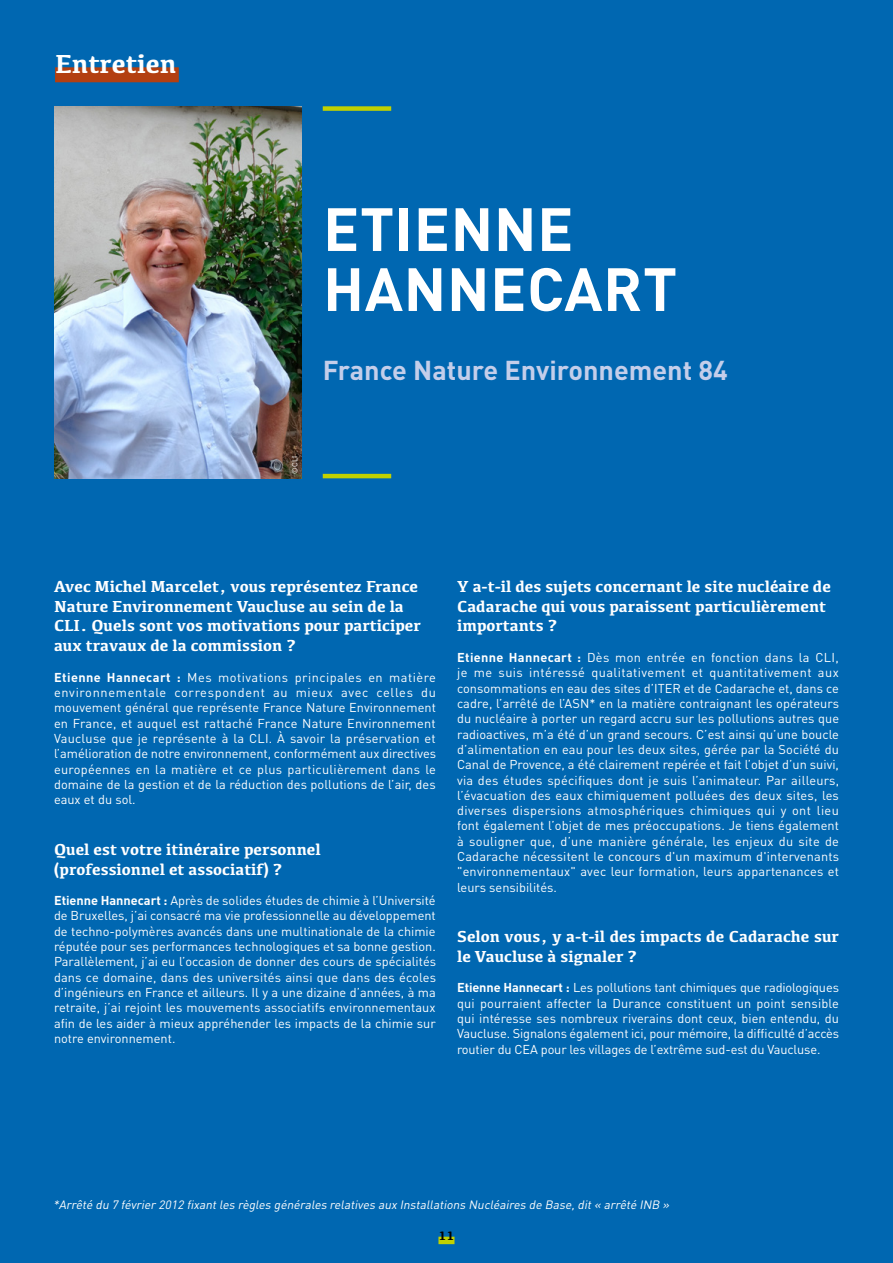
<style>
.page{position:relative;width:893px;height:1263px;background:#0067b1}
.page>*{position:absolute;margin:0;border:0;box-sizing:border-box;transform-origin:0 0}
.t1{font:700 60px/60px "DINOT";letter-spacing:.01em;color:#fff}
.t2{font:700 27px "DINOT";color:#c4ceea}
.t3{font:700 27px "Kefa";color:#fff}
.t4{font:700 16.5px/19.8px "Kefa";color:#fff}
.t5{font:700 13.5px "Kefa";color:#000}
.t6{font:12.75px/15.3px "DINOT";color:#fff;text-align:justify}
.t7{font:italic 12px "DINOT";color:#fff}
.t8{font:7.5px "DINOT";color:#fff}
.s1{font-weight:700}
</style>
<div class="page">
<div style="left:438px;top:1237px;width:16px;height:7px;background:#c1d100"></div>
<div style="left:55px;top:67px;width:124px;height:15px;background:#b33f11"></div>
<img style="left:54px;top:106px;width:247px;height:372px">
<div style="left:323px;top:106px;width:68px;height:5px;background:#c1d100"></div>
<hr style="left:323px;top:474px;width:68px;height:4px;background:#c1d100">
<h2 class="t3" style="left:55px;top:46px;width:123px">Entretien</h2>
<h1 class="t1" style="left:323px;top:197px;width:356px">ETIENNE<br>HANNECART</h1>
<h2 class="t2" style="left:323px;top:351px;width:407px">France Nature Environnement 84</h2>
<p class="t8" style="left:290px;top:474px;width:19px;rotate:-90deg">©CLI</p>
<p class="t4" style="left:54px;top:575px;width:368px">Avec Michel Marcelet, vous représentez France Nature Environnement Vaucluse au sein de la CLI. Quels sont vos motivations pour participer aux travaux de la commission ?</p>
<p class="t6" style="left:54px;top:669px;width:384px"><span class="s1">Etienne Hannecart :</span> Mes motivations principales en matière environnementale correspondent au mieux avec celles du mouvement général que représente France Nature Environnement en France, et auquel est rattaché France Nature Environnement Vaucluse que je représente à la CLI. À savoir la préservation et l’amélioration de notre environnement, conformément aux directives européennes en la matière et ce plus particulièrement dans le domaine de la gestion et de la réduction des pollutions de l’air, des eaux et du sol.</p>
<p class="t4" style="left:54px;top:838px;width:268px">Quel est votre itinéraire personnel (professionnel et associatif) ?</p>
<p class="t6" style="left:54px;top:892px;width:384px"><span class="s1">Etienne Hannecart :</span> Après de solides études de chimie à l’Université de Bruxelles, j’ai consacré ma vie professionnelle au développement de techno-polymères avancés dans une multinationale de la chimie réputée pour ses performances technologiques et sa bonne gestion.<br>Parallèlement, j’ai eu l’occasion de donner des cours de spécialités dans ce domaine, dans des universités ainsi que dans des écoles d’ingénieurs en France et ailleurs. Il y a une dizaine d’années, à ma retraite, j’ai rejoint les mouvements associatifs environnementaux afin de les aider à mieux appréhender les impacts de la chimie sur notre environnement.</p>
<p class="t4" style="left:457px;top:575px;width:375px">Y a-t-il des sujets concernant le site nucléaire de<br>Cadarache qui vous paraissent particulièrement importants ?</p>
<p class="t6" style="left:457px;top:649px;width:383px"><span class="s1">Etienne Hannecart :</span> Dès mon entrée en fonction dans la CLI, je me suis intéressé qualitativement et quantitativement aux consommations en eau des sites d’ITER et de Cadarache et, dans ce cadre, l’arrêté de l’ASN* en la matière contraignant les opérateurs du nucléaire à porter un regard accru sur les pollutions autres que radioactives, m’a été d’un grand secours. C’est ainsi qu’une boucle d’alimentation en eau pour les deux sites, gérée par la Société du Canal de Provence, a été clairement repérée et fait l’objet d’un suivi, via des études spécifiques dont je suis l’animateur. Par ailleurs, l’évacuation des eaux chimiquement polluées des deux sites, les diverses dispersions atmosphériques chimiques qui y ont lieu font également l’objet de mes préoccupations. Je tiens également à souligner que, d’une manière générale, les enjeux du site de Cadarache nécessitent le concours d'un maximum d'intervenants "environnementaux" avec leur formation, leurs appartenances et leurs sensibilités.</p>
<p class="t4" style="left:457px;top:926px;width:383px">Selon vous, y a-t-il des impacts de Cadarache sur le Vaucluse à signaler ?</p>
<p class="t6" style="left:457px;top:980px;width:384px"><span class="s1">Etienne Hannecart :</span> Les pollutions tant chimiques que radiologiques qui pourraient affecter la Durance constituent un point sensible qui intéresse ses nombreux riverains dont ceux, bien entendu, du Vaucluse. Signalons également ici, pour mémoire, la difficulté d’accès routier du CEA pour les villages de l’extrême sud-est du Vaucluse.</p>
<p class="t7" style="left:53px;top:1196px;width:620px">*Arrêté du 7 février 2012 fixantles règles générales relatives aux Installations Nucléaires de Base,dit« arrêté INB »</p>
<p class="t5" style="left:438px;top:1227px;width:18px">11</p>
</div>
